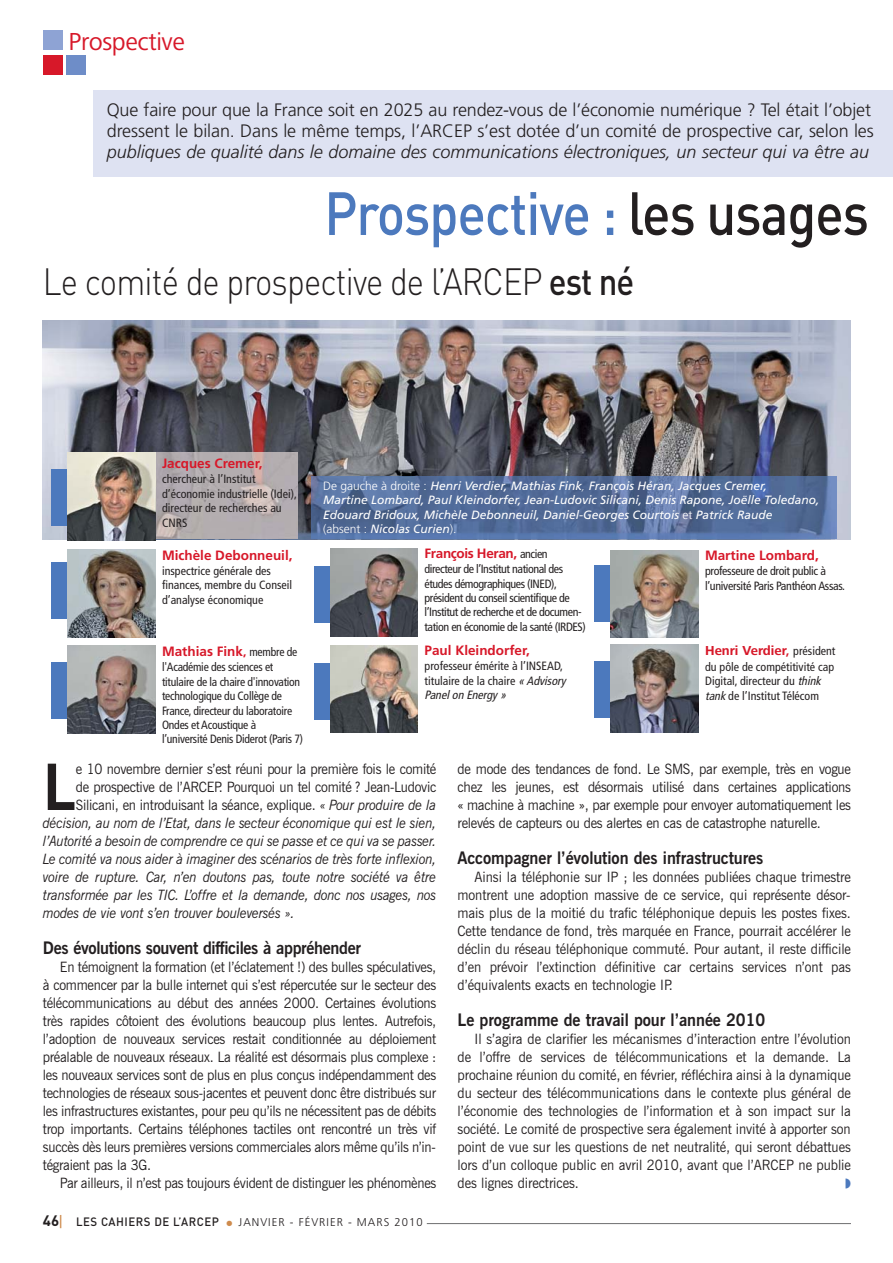
<style>
.page{position:relative;width:893px;height:1263px;background:#fff}
.page>*{position:absolute;margin:0;border:0;box-sizing:border-box;transform-origin:0 0}
.t1{font:700 63.75px "News Gothic BT";color:#231f20;scale:.94 1}
.t2{font:500 60px "DIN";letter-spacing:-.02em;color:#4c79bd;scale:.88 1}
.t3{font:300 37.5px "DIN";letter-spacing:-.025em;color:#231f20;scale:.88 1}
.t4{font:25.5px "Frutiger Next LT";letter-spacing:-.015em;color:#d71829}
.t5{font:300 18px/21px "Frutiger LT Std";letter-spacing:-.01em;color:#231f20}
.t6{font:700 17.25px "News Gothic BT";letter-spacing:-.005em;color:#231f20;scale:.94 1}
.t7{font:700 15px "DIN";color:#231f20}
.t8{font:14.25px/18px "News Gothic BT";letter-spacing:-.02em;color:#231f20;text-align:justify;scale:.94 1}
.t9{font:italic 14.25px "News Gothic BT";letter-spacing:-.02em;color:#231f20;scale:.94 1}
.t10{font:700 13.5px "Frutiger LT Std";color:#d71829}
.t11{font:700 13.5px "Frutiger Next LT";color:#d71829}
.t12{font:700 13.5px "Frutiger LT Std";letter-spacing:-.025em;color:#d71829}
.t13{font:condensed 12px/14.4px "Frutiger LT Std";letter-spacing:-.02em;color:#231f20}
.t14{font:condensed 12px/14.4px "Frutiger LT Std";color:#231f20}
.t15{font:italic 12px/14.4px "Frutiger LT Std";color:#fff}
.t16{font:300 11.25px "Frutiger LT Std";letter-spacing:.09em;color:#231f20}
.s1{font-style:italic}
.s2{color:#231f20}
.s3{font-weight:500}
.s4{font-size:12px}
.s5{font-weight:400;font-stretch:condensed;font-size:12px;color:#231f20}
.s6{font-weight:300;font-style:normal}
.s7{font-family:"Frutiger Next LT";font-weight:300}
.s8{font-family:"Frutiger";font-style:italic}
.s9{font-family:"Frutiger LT Std";font-weight:400;font-stretch:condensed;font-size:12px;color:#231f20}
.s10{color:#ce8b4d}
.s11{font-family:"DIN";font-weight:500;font-size:12px}
</style>
<div class="page">
<div style="left:93px;top:90px;width:799px;height:86px;background:#dee2f2"></div>
<img style="left:43px;top:321px;width:808px;height:219px">
<img style="left:100px;top:452px;width:198px;height:87px">
<div style="left:51px;top:470px;width:17px;height:56px;background:#4c79bd"></div>
<div style="left:51px;top:563px;width:17px;height:56px;background:#4c79bd"></div>
<div style="left:51px;top:663px;width:17px;height:56px;background:#4c79bd"></div>
<div style="left:314px;top:566px;width:16px;height:56px;background:#4c79bd"></div>
<div style="left:314px;top:663px;width:16px;height:56px;background:#4c79bd"></div>
<div style="left:594px;top:565px;width:17px;height:57px;background:#4c79bd"></div>
<div style="left:594px;top:662px;width:17px;height:56px;background:#4c79bd"></div>
<div style="left:43px;top:31px;width:20px;height:19px;background:#8ea3d4"></div>
<div style="left:43px;top:55px;width:20px;height:20px;background:#d71829"></div>
<div style="left:66px;top:55px;width:20px;height:20px;background:#6e8dc8"></div>
<img style="left:312px;top:476px;width:524px;height:63px">
<img style="left:68px;top:550px;width:87px;height:87px">
<img style="left:68px;top:453px;width:87px;height:87px">
<img style="left:330px;top:549px;width:88px;height:87px">
<img style="left:68px;top:646px;width:87px;height:87px">
<img style="left:330px;top:645px;width:88px;height:88px">
<img style="left:611px;top:550px;width:87px;height:88px">
<img style="left:611px;top:645px;width:87px;height:87px">
<hr style="left:427px;top:1223px;width:424px;height:1px;background:#6d6e70">
<h1 class="t4" style="left:68px;top:32px;width:118px">Prospective</h1>
<p class="t5" style="left:107px;top:101px;width:768px">Que faire pour que la France soit en 2025 au rendez-vous de l’économie numérique ? Tel était l’objet dressent le bilan. Dans le même temps, l’ARCEP s’est dotée d’un comité de prospective car, selon les <span class="s1">publiques de qualité dans le domaine des communications électroniques, un secteur qui va être au</span></p>
<h2 class="t2" style="left:324px;top:192px;width:620px">Prospective : <span class="s2">les usages</span></h2>
<h3 class="t3" style="left:43px;top:268px;width:674px">Le comité de prospective de l’ARCEP <span class="s3">est né</span></h3>
<p class="t10" style="left:162px;top:458px;width:102px">Jacques Cremer,</p>
<p class="t14" style="left:162px;top:473px;width:136px">chercheur à l’Institut d’économie industrielle (Idei), directeur de recherches au<br>CNRS</p>
<p class="t10" style="left:162px;top:550px;width:132px">Michèle Debonneuil,</p>
<p class="t14" style="left:162px;top:565px;width:132px">inspectrice générale des finances, membre du Conseil d’analyse économique</p>
<p class="t10" style="left:162px;top:646px;width:137px">Mathias Fink<span class="s4">,</span> <span class="s5">membre de</span></p>
<p class="t13" style="left:162px;top:661px;width:142px">l'Académie des sciences et titulaire de la chaire d'innovation techno logique du Collège de<br>France, directeur du laboratoire<br>Ondes et Acoustique à l’université Denis Diderot (Paris 7)</p>
<p class="t15" style="left:323px;top:480px;width:498px"><span class="s6">De gauche à droite :</span> Henri Verdier, Mathias Fink<span class="s7">,</span> François Héran, Jacques Cremer,<br>Martine Lombard, Paul Kleindorfer, Jean-Ludovic Silicani, Denis Rapone, Joëlle Toledano, Edouard Bridoux, Michèle Debonneuil, Daniel-Georges Courtois <span class="s6">et</span> Patrick Raude<br><span class="s6">(absent :</span> Nicolas Curien<span class="s6">).</span></p>
<p class="t12" style="left:424px;top:548px;width:125px">François Heran, <span class="s5">ancien</span></p>
<p class="t13" style="left:424px;top:563px;width:163px">directeur de l’Institut national des études démographiques (INED), président du conseil scientifique de l’Institut de recherche et de documen - tation en économie de la santé (IRDES)</p>
<p class="t10" style="left:425px;top:645px;width:107px">Paul Kleindorfer,</p>
<p class="t14" style="left:425px;top:660px;width:142px">professeur émérite à l’INSEAD, titulaire de la chaire <span class="s8">« Advisory<br>Panelon Energy »</span></p>
<p class="t10" style="left:705px;top:550px;width:115px">Martine Lombard,</p>
<p class="t13" style="left:705px;top:565px;width:142px">professeure de droit public à l’université Paris Panthéon Assas.</p>
<p class="t11" style="left:705px;top:645px;width:132px">Henri Verdier, <span class="s9">président</span></p>
<p class="t14" style="left:705px;top:660px;width:131px">du pôle de compétitivité cap<br>Digital, directeur du <span class="s1">think</span></p>
<p class="t14" style="left:705px;top:689px;width:115px"><span class="s1">tank</span> de l’Institut Télécom</p>
<p class="t1" style="left:43px;top:764px;width:36px">L</p>
<p class="t8" style="left:76px;top:761px;width:385px">e 10 novembre dernier s’est réuni pour la première fois le comité</p>
<p class="t8" style="left:76px;top:779px;width:385px">de prospective de l’ARCEP. Pourquoi un tel comité ? Jean-Ludovic</p>
<p class="t8" style="left:76px;top:797px;width:385px">Silicani, en introduisant la séance, explique. <span class="s1">« Pour produire de la</span></p>
<p class="t9" style="left:43px;top:818px;width:420px">décision, au nom de l’Etat, dans le secteur économique qui est le sien,</p>
<p class="t9" style="left:43px;top:836px;width:420px">l’Autorité a besoin de comprendre ce qui se passe et ce qui va se passer.</p>
<p class="t9" style="left:43px;top:854px;width:420px">Le comité va nous aider à imaginer des scénarios de très forte inflexion,</p>
<p class="t9" style="left:43px;top:872px;width:420px">voire de rupture. Car, n’en doutons pas, toute notre société va être</p>
<p class="t9" style="left:43px;top:890px;width:420px">transformée par les TIC. L’offre et la demande, donc nos usages, nos</p>
<p class="t9" style="left:43px;top:908px;width:269px">modes de vie vont s’en trouver bouleversés ».</p>
<h4 class="t6" style="left:43px;top:941px;width:340px">Des évolutions souvent difficiles à appréhender</h4>
<p class="t8" style="left:43px;top:959px;width:420px;text-indent:17px">En témoignent la formation (et l’éclatement !) des bulles spéculatives, à commencer par la bulle internet qui s’est répercutée sur le secteur des télécommunications au début des années 2000. Certaines évolutions très rapides côtoient des évolutions beaucoup plus lentes. Autrefois, l’adoption de nouveaux services restait conditionnée au déploiement préalable de nouveaux réseaux. La réalité est désormais plus complexe : les nouveaux services sont de plus en plus conçus indépendamment des technologies de réseaux sous-jacentes et peuvent donc être distribués sur les infrastructures existantes, pour peu qu’ils ne nécessitent pas de débits trop importants. Certains téléphones tactiles ont rencontré un très vif succès dès leurs premières versions commerciales alors même qu’ils n’in-</p>
<p class="t8" style="left:43px;top:1157px;width:117px">tégraient pas la 3G.</p>
<p class="t8" style="left:60px;top:1175px;width:402px">Par ailleurs, il n’est pas toujours évident de distinguer les phénomènes</p>
<p class="t7" style="left:43px;top:1215px;width:21px">46<span class="s10">❘</span></p>
<p class="t16" style="left:76px;top:1217px;width:348px"><span class="s11">LES CAHIERS DE L’ARCEP</span> <span class="s10">●</span> JANVIER - FÉVRIER - MARS 2010</p>
<p class="t8" style="left:458px;top:761px;width:420px">de mode des tendances de fond. Le SMS, par exemple, très en vogue chez les jeunes, est désormais utilisé dans certaines applications « machine à machine », par exemple pour envoyer automatiquement les relevés de capteurs ou des alertes en cas de catastrophe naturelle.</p>
<h4 class="t6" style="left:458px;top:851px;width:327px">Accompagner l’évolution des infrastructures</h4>
<p class="t8" style="left:458px;top:869px;width:420px;text-align:right">Ainsi la téléphonie sur IP ; les données publiées chaque trimestre montrent une adoption massive de ce service, qui représente désor-</p>
<p class="t8" style="left:458px;top:905px;width:420px">mais plus de la moitié du trafic téléphonique depuis les postes fixes.</p>
<p class="t8" style="left:458px;top:923px;width:420px">Cette tendance de fond, très marquée en France, pourrait accélérer le déclin du réseau téléphonique commuté. Pour autant, il reste difficile d’en prévoir l’extinction définitive car certains services n’ont pas d’équivalents exacts en technologie IP.</p>
<h4 class="t6" style="left:458px;top:1013px;width:329px">Le programme de travail pour l’année 2010</h4>
<p class="t8" style="left:458px;top:1031px;width:420px;text-indent:17px">Il s’agira de clarifier les mécanismes d’interaction entre l’évolution de l’offre de services de télécommunications et la demande. La prochaine réunion du comité, en février, réfléchira ainsi à la dynamique du secteur des télécommunications dans le contexte plus général de l’économie des technologies de l’information et à son impact sur la société. Le comité de prospective sera également invité à apporter son point de vue sur les questions de net neutralité, qui seront débattues lors d’un colloque public en avril 2010, avant que l’ARCEP ne publie des lignes directrices.</p>
</div>
